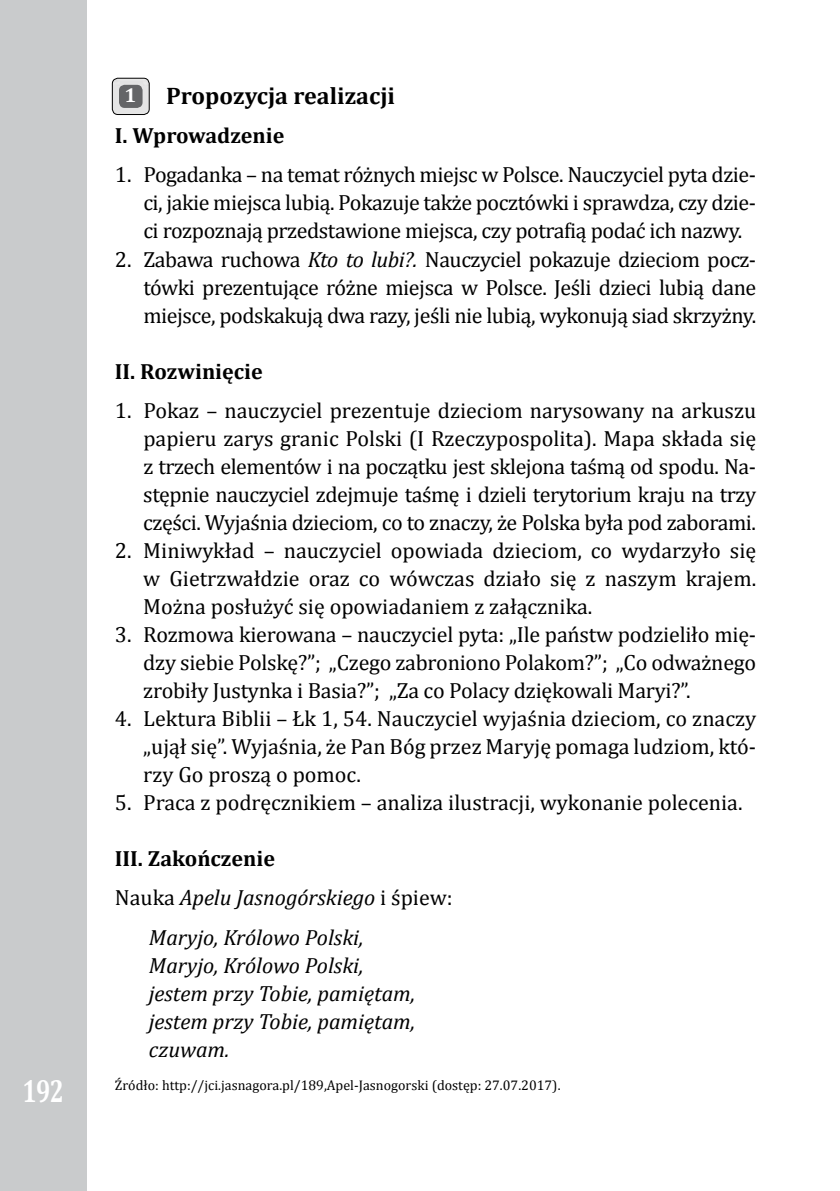
<style>
.page{position:relative;width:840px;height:1191px;background:#fff}
.page>*{position:absolute;margin:0;border:0;box-sizing:border-box;transform-origin:0 0}
.t1{font:700 32px "Cambria";color:#fff;scale:.75 1}
.t2{font:700 24px "Cambria";color:#000}
.t3{font:22px/28px "Cambria";letter-spacing:-.01em;color:#000;text-align:justify}
.t4{font:italic 22px/28px "Cambria";color:#000}
.t5{font:700 22px "Cambria";color:#000}
.t6{font:700 20px "Cambria";color:#fff}
.t7{font:14px "Cambria";color:#000}
.s1{font-style:italic}
.s2{font-style:normal}
</style>
<div class="page">
<div style="left:0;top:0;width:86px;height:1191px;background:#c9cbcc"></div>
<img style="left:112px;top:78px;width:37px;height:36px">
<div style="left:112px;top:78px;width:37px;height:37px;border:1px solid #000;border-radius:6px"></div>
<div style="left:119px;top:85px;width:23px;height:23px;background:#646567;border-radius:6px"></div>
<h1 class="t1" style="left:22px;top:1068px;width:57px">192</h1>
<p class="t2" style="left:166px;top:79px;width:230px">Propozycja realizacji</p>
<p class="t5" style="left:115px;top:120px;width:171px">I. Wprowadzenie</p>
<p class="t3" style="left:143px;top:161px;width:614px;text-indent:-28px">1. Pogadanka – na temat różnych miejsc w Polsce. Nauczyciel pyta dzie&shy;ci, jakie miejsca lubią. Pokazuje także pocztówki i sprawdza, czy dzie&shy;ci rozpoznają przedstawione miejsca, czy potrafią podać ich nazwy.</p>
<p class="t3" style="left:143px;top:245px;width:614px;text-indent:-28px">2. Zabawa ruchowa <span class="s1">Kto to lubi?.</span> Nauczyciel pokazuje dzieciom pocz&shy;tówki prezentujące różne miejsca w Polsce. Jeśli dzieci lubią dane miejsce, podskakują dwa razy, jeśli nie lubią, wykonują siad skrzyżny.</p>
<p class="t5" style="left:115px;top:355px;width:149px">II. Rozwinięcie</p>
<p class="t3" style="left:143px;top:396px;width:614px;text-indent:-28px">1. Pokaz – nauczyciel prezentuje dzieciom narysowany na arkuszu papieru zarys granic Polski (IRzeczypospolita). Mapa składa się z trzech elementów i na początku jest sklejona taśmą od spodu. Na&shy;stępnie nauczyciel zdejmuje taśmę i dzieli terytorium kraju na trzy części. Wyjaśnia dzieciom, co to znaczy, że Polska była pod zaborami.</p>
<p class="t3" style="left:143px;top:536px;width:614px;text-indent:-28px">2. Miniwykład – nauczyciel opowiada dzieciom, co wydarzyło się w Gietrzwałdzie oraz co wówczas działo się z naszym krajem.<br>Można posłużyć się opowiadaniem z załącznika.</p>
<p class="t3" style="left:143px;top:620px;width:614px;text-indent:-28px">3. Rozmowa kierowana – nauczyciel pyta: „Ile państw podzieliło mię&shy;dzy siebie Polskę?”; „Czego zabroniono Polakom?”; „Co odważnego zrobiły Justynka i Basia?”; „Za co Polacy dziękowali Maryi?”.</p>
<p class="t3" style="left:143px;top:704px;width:614px;text-indent:-28px">4. Lektura Biblii – Łk 1, 54. Nauczyciel wyjaśnia dzieciom, co znaczy „ujął się”. Wyjaśnia, że Pan Bóg przez Maryję pomaga ludziom, któ&shy;rzy Go proszą o pomoc.</p>
<p class="t3" style="left:115px;top:788px;width:629px">5. Praca z podręcznikiem – analiza ilustracji, wykonanie polecenia.</p>
<p class="t5" style="left:115px;top:843px;width:162px">III. Zakończenie</p>
<p class="t4" style="left:115px;top:883px;width:339px"><span class="s2">Nauka</span> Apelu Jasnogórskiego <span class="s2">i śpiew:</span></p>
<p class="t4" style="left:149px;top:922px;width:216px">Maryjo, Królowo Polski,</p>
<p class="t4" style="left:149px;top:950px;width:268px">Maryjo, Królowo Polski, jestem przy Tobie, pamiętam, jestem przy Tobie, pamiętam, czuwam.</p>
<p class="t7" style="left:115px;top:1077px;width:447px">Źródło: http://jci.jasnagora.pl/189,Apel-Jasnogorski (dostęp: 27.07.2017).</p>
<p class="t6" style="left:124px;top:81px;width:13px">1</p>
</div>
